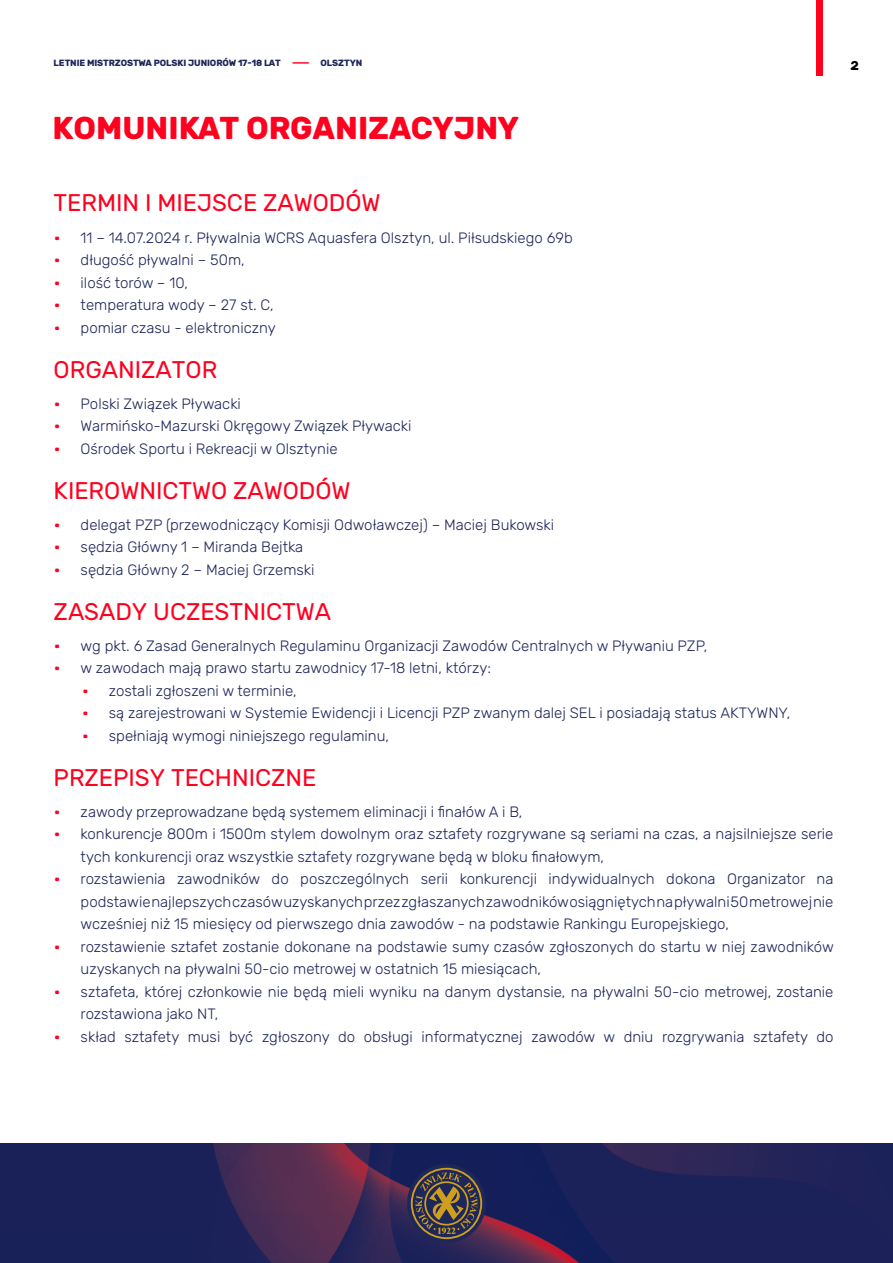
<style>
.page{position:relative;width:893px;height:1263px;background:#fff}
.page>*{position:absolute;margin:0;border:0;box-sizing:border-box;transform-origin:0 0}
.t1{font:700 31.5px "Rubik";color:#ff001f}
.t2{font:24px "Rubik";color:#ff001f}
.t3{font:300 15px/22.5px "Rubik";color:#1e275a}
.t4{font:700 12.75px "Rubik";color:#000}
.t5{font:700 9px "Rubik";letter-spacing:-.01em;color:#1e275a}
.s1{color:#ff001f}
.s2{font-family:"TT Supermolot Neue Exp";font-weight:900;color:#ff001f}
</style>
<div class="page">
<div style="left:816px;top:0;width:7px;height:75px;background:#ff001f"></div>
<img style="left:0;top:1144px;width:893px;height:119px">
<div style="left:407px;top:1164px;width:79px;height:79px;background:#1e275a;border-radius:50%"></div>
<svg style="left:411px;top:1168px;width:71px;height:71px"></svg>
<p class="t5" style="left:54px;top:58px;width:310px">LETNIE MISTRZOSTWA POLSKI JUNIORÓW 17-18 LAT <span class="s1">-</span> OLSZTYN</p>
<h1 class="t1" style="left:52px;top:109px;width:468px">KOMUNIKAT ORGANIZACYJNY</h1>
<p class="t4" style="left:851px;top:58px;width:10px">2</p>
<h2 class="t2" style="left:54px;top:190px;width:328px">TERMIN I MIEJSCE ZAWODÓW</h2>
<p class="t3" style="left:54px;top:226px;width:521px"><span class="s2">•</span> 11 – 14.07.2024 r. Pływalnia WCRS Aquasfera Olsztyn, ul. Piłsudskiego 69b</p>
<p class="t3" style="left:54px;top:249px;width:193px"><span class="s2">•</span> długość pływalni – 50m,</p>
<p class="t3" style="left:54px;top:271px;width:136px"><span class="s2">•</span> ilość torów – 10,</p>
<p class="t3" style="left:54px;top:294px;width:222px"><span class="s2">•</span> temperatura wody – 27 st. C,</p>
<p class="t3" style="left:54px;top:316px;width:224px"><span class="s2">•</span> pomiar czasu - elektroniczny</p>
<h2 class="t2" style="left:54px;top:356px;width:165px">ORGANIZATOR</h2>
<p class="t3" style="left:54px;top:392px;width:189px"><span class="s2">•</span> Polski Związek Pływacki</p>
<p class="t3" style="left:54px;top:415px;width:359px"><span class="s2">•</span> Warmińsko-Mazurski Okręgowy Związek Pływacki</p>
<p class="t3" style="left:54px;top:437px;width:286px"><span class="s2">•</span> Ośrodek Sportu i Rekreacji w Olsztynie</p>
<h2 class="t2" style="left:54px;top:477px;width:298px">KIEROWNICTWO ZAWODÓW</h2>
<p class="t3" style="left:54px;top:513px;width:502px"><span class="s2">•</span> delegat PZP (przewodniczący Komisji Odwoławczej) – Maciej Bukowski</p>
<p class="t3" style="left:54px;top:536px;width:251px"><span class="s2">•</span> sędzia Główny 1 – Miranda Bejtka</p>
<p class="t3" style="left:54px;top:558px;width:262px"><span class="s2">•</span> sędzia Główny 2 – Maciej Grzemski</p>
<h2 class="t2" style="left:54px;top:598px;width:279px">ZASADY UCZESTNICTWA</h2>
<p class="t3" style="left:54px;top:634px;width:655px"><span class="s2">•</span> wg pkt. 6 Zasad Generalnych Regulaminu Organizacji Zawodów Centralnych w Pływaniu PZP,</p>
<p class="t3" style="left:54px;top:657px;width:439px"><span class="s2">•</span> w zawodach mają prawo startu zawodnicy 17-18 letni, którzy:</p>
<p class="t3" style="left:82px;top:679px;width:216px"><span class="s2">•</span> zostali zgłoszeni w terminie,</p>
<p class="t3" style="left:82px;top:702px;width:710px"><span class="s2">•</span> są zarejestrowani w Systemie Ewidencji i Licencji PZP zwanym dalej SEL i posiadają status AKTYWNY,</p>
<p class="t3" style="left:82px;top:724px;width:309px"><span class="s2">•</span> spełniają wymogi niniejszego regulaminu,</p>
<h2 class="t2" style="left:54px;top:764px;width:264px">PRZEPISY TECHNICZNE</h2>
<p class="t3" style="left:54px;top:800px;width:470px"><span class="s2">•</span> zawody przeprowadzane będą systemem eliminacji i finałów A i B,</p>
<p class="t3" style="left:81px;top:823px;width:754px;text-indent:-27px"><span class="s2">•</span> konkurencje 800m i 1500m stylem dowolnym oraz sztafety rozgrywane są seriami na czas, a najsilniejsze serie tych konkurencji oraz wszystkie sztafety rozgrywane będą w bloku finałowym,</p>
<p class="t3" style="left:81px;top:868px;width:754px;text-align:justify;text-indent:-27px"><span class="s2">•</span> rozstawienia zawodników do poszczególnych serii konkurencji indywidualnych dokona Organizator na podstawie najlepszych czasów uzyskanych przez zgłaszanych zawodników osiągniętych na pływalni 50 metrowej nie wcześniej niż 15 miesięcy od pierwszego dnia zawodów - na podstawie Rankingu Europejskiego,</p>
<p class="t3" style="left:81px;top:935px;width:755px;text-indent:-27px"><span class="s2">•</span> rozstawienie sztafet zostanie dokonane na podstawie sumy czasów zgłoszonych do startu w niej zawodników uzyskanych na pływalni 50-cio metrowej w ostatnich 15 miesiącach,</p>
<p class="t3" style="left:81px;top:980px;width:754px;text-indent:-27px"><span class="s2">•</span> sztafeta, której członkowie nie będą mieli wyniku na danym dystansie, na pływalni 50-cio metrowej, zostanie rozstawiona jako NT,</p>
<p class="t3" style="left:54px;top:1025px;width:781px"><span class="s2">•</span> skład sztafety musi być zgłoszony do obsługi informatycznej zawodów w dniu rozgrywania sztafety do</p>
</div>
